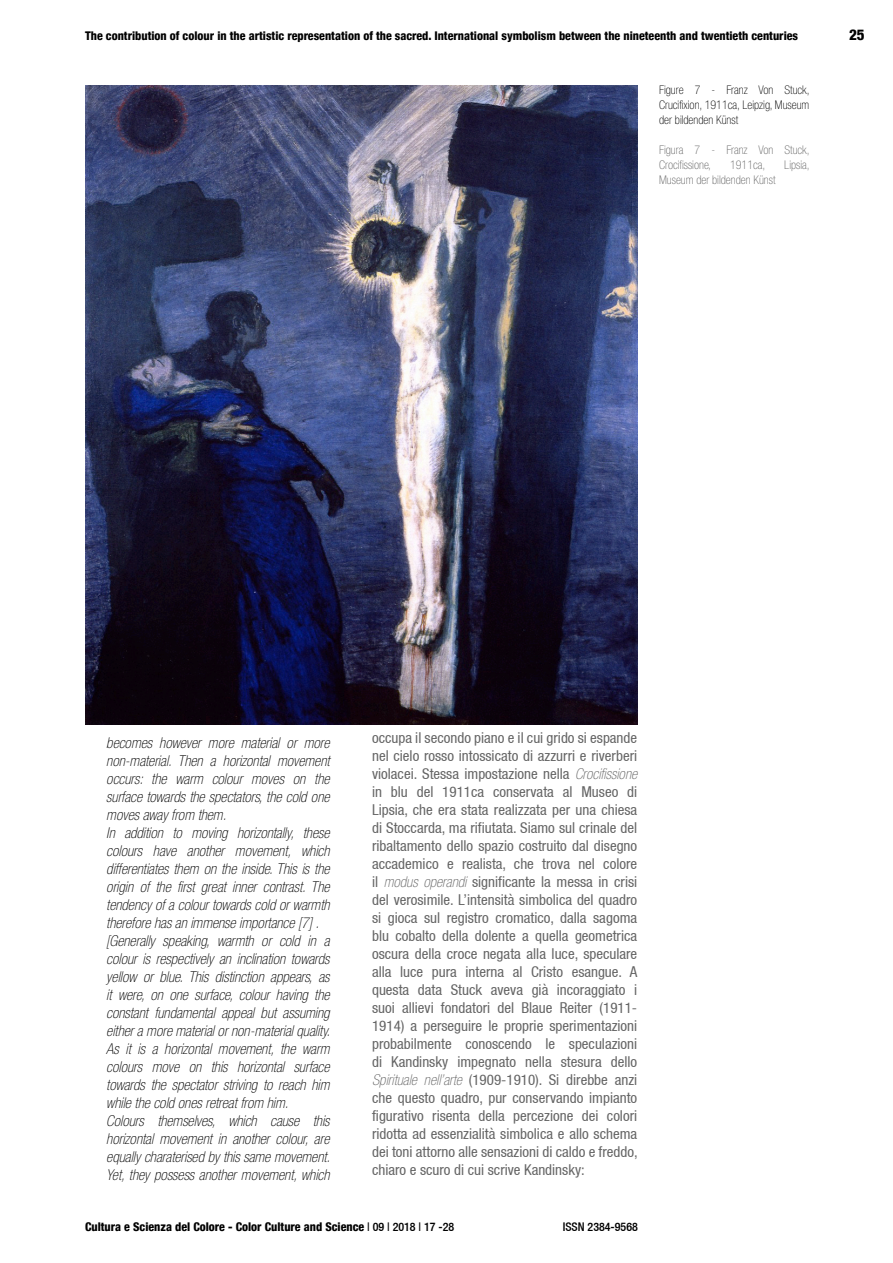
<style>
.page{position:relative;width:893px;height:1263px;background:#fff}
.page>*{position:absolute;margin:0;border:0;box-sizing:border-box;transform-origin:0 0}
.t1{font:condensed 15px/18px "Helvetica 57";color:#646464;text-align:justify}
.t2{font:italic 100 condensed 15px/18px "Helvetica Neue";color:#000}
.t3{font:800 condensed 15px "Helvetica 87";color:#000}
.t4{font:800 condensed 12px "Helvetica 87";color:#000}
.t5{font:100 condensed 12px/15px "Helvetica Neue";color:#646464}
.t6{font:100 condensed 12px/15px "Helvetica Neue";color:#000;text-align:justify}
.t7{font:500 condensed 12px "Helvetica 67";color:#000}
.s1{font-family:"Helvetica Neue";font-weight:100;font-style:italic}
.s2{font-family:"Helvetica 67";font-weight:500}
</style>
<div class="page">
<img style="left:85px;top:85px;width:553px;height:640px">
<p class="t4" style="left:85px;top:29px;width:715px">The contribution of colour in the artistic representation of the sacred. International symbolism between the nineteenth and twentieth centuries</p>
<p class="t6" style="left:659px;top:82px;width:152px">Figure 7 - Franz Von Stuck, Crucifixion, 1911ca, Leipzig, Museum der bildenden Künst</p>
<p class="t5" style="left:659px;top:142px;width:152px">Figura 7 - Franz Von Stuck,<br>Crocifissione,</p>
<p class="t5" style="left:730px;top:157px;width:37px">1911ca,</p>
<p class="t5" style="left:784px;top:157px;width:27px">Lipsia,</p>
<p class="t5" style="left:659px;top:172px;width:118px">Museum der bildenden Künst</p>
<p class="t3" style="left:849px;top:25px;width:17px">25</p>
<p class="t2" style="left:106px;top:733px;width:225px">becomes however more material or more non-material. Then a horizontal movement occurs: the warm colour moves on the surface towards the spectators, the cold one moves away from them.<br>In addition to moving horizontally, these colours have another movement, which differentiates them on the inside. This is the origin of the first great inner contrast. The tendency of a colour towards cold or warmth therefore has an immense importance [7] . [Generally speaking, warmth or cold in a colour is respectively an inclination towards yellow or blue. This distinction appears, as it were, on one surface, colour having the constant fundamental appeal but assuming either a more material or non-material quality.<br>As it is a horizontal movement, the warm colours move on this horizontal surface towards the spectator striving to reach him while the cold ones retreat from him.<br>Colours themselves, which cause this horizontal movement in another colour, are equally charaterised by this same movement.<br>Yet, they possess another movement, which</p>
<p class="t1" style="left:372px;top:728px;width:267px">occupa il secondo piano e il cui grido si espande nel cielo rosso intossicato di azzurri e riverberi violacei. Stessa impostazione nella <span class="s1">Crocifissione </span>in blu del 1911ca conservata al Museo di Lipsia, che era stata realizzata per una chiesa di Stoccarda, ma rifiutata. Siamo sul crinale del ribaltamento dello spazio costruito dal disegno accademico e realista, che trova nel colore il <span class="s1">modus operandi</span> significante la messa in crisi del verosimile. L’intensità simbolica del quadro si gioca sul registro cromatico, dalla sagoma blu cobalto della dolente a quella geometrica oscura della croce negata alla luce, speculare alla luce pura interna al Cristo esangue. A questa data Stuck aveva già incoraggiato i suoi allievi fondatori del Blaue Reiter (1911- 1914) a perseguire le proprie sperimentazioni probabilmente conoscendo le speculazioni di Kandinsky impegnato nella stesura dello <span class="s1">Spirituale nell’arte</span> (1909-1910). Si direbbe anzi che questo quadro, pur conservando impianto figurativo risenta della percezione dei colori ridotta ad essenzialità simbolica e allo schema dei toni attorno alle sensazioni di caldo e freddo, chiaro e scuro di cui scrive Kandinsky:</p>
<p class="t4" style="left:85px;top:1219px;width:371px">Cultura e Scienza del Colore - Color Culture and Science <span class="s2">| 09 | 2018 | 17 -28</span></p>
<p class="t7" style="left:563px;top:1219px;width:77px">ISSN 2384-9568</p>
</div>
